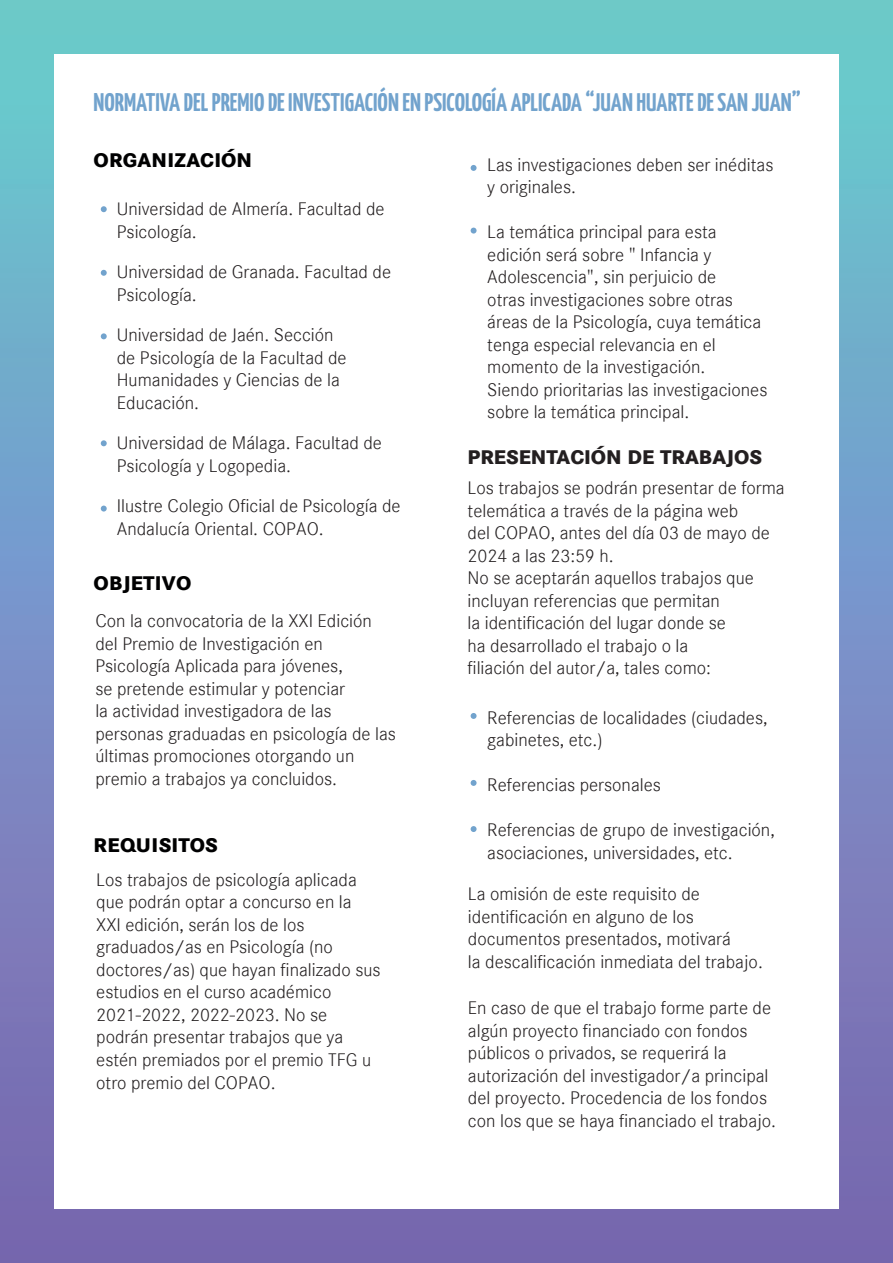
<style>
.page{position:relative;width:893px;height:1263px;background:#fff}
.page>*{position:absolute;margin:0;border:0;box-sizing:border-box;transform-origin:0 0}
.t1{font:700 25.35px "Yanone Kaffeesatz";color:#72a3cd}
.t2{font:800 19.5px "Corporate SBQ";letter-spacing:.01em;color:#000001}
.t3{font:800 19.5px "Corporate SBQ";color:#231f20}
.t4{font:300 18px/22.5px "Corporate SBQ";color:#231f20}
</style>
<div class="page">
<div style="left:0;top:0;width:893px;height:1263px;background:linear-gradient(to bottom,#6ccdd4,#7f60b3)"></div>
<div style="left:54px;top:54px;width:785px;height:1155px;background:#fff"></div>
<svg style="left:101px;top:206px;width:6px;height:6px"></svg>
<svg style="left:101px;top:270px;width:6px;height:6px"></svg>
<svg style="left:101px;top:333px;width:6px;height:6px"></svg>
<svg style="left:101px;top:440px;width:6px;height:6px"></svg>
<svg style="left:101px;top:506px;width:6px;height:5px"></svg>
<svg style="left:471px;top:713px;width:6px;height:6px"></svg>
<svg style="left:471px;top:780px;width:6px;height:6px"></svg>
<svg style="left:471px;top:826px;width:6px;height:6px"></svg>
<svg style="left:471px;top:228px;width:6px;height:6px"></svg>
<svg style="left:471px;top:165px;width:6px;height:6px"></svg>
<h1 class="t1" style="left:94px;top:84px;width:709px">NORMATIVA DEL PREMIO DE INVESTIGACIÓN EN PSICOLOGÍA APLICADA “JUAN HUARTE DE SAN JUAN”</h1>
<p class="t2" style="left:94px;top:148px;width:160px">ORGANIZACIÓN</p>
<p class="t4" style="left:117px;top:198px;width:269px">Universidad de Almería. Facultad de<br>Psicología.</p>
<p class="t4" style="left:117px;top:261px;width:276px">Universidad de Granada. Facultad de<br>Psicología.</p>
<p class="t4" style="left:117px;top:324px;width:231px">Universidad de Jaén. Sección de Psicología de la Facultad de<br>Humanidades y Ciencias de la<br>Educación.</p>
<p class="t4" style="left:117px;top:432px;width:267px">Universidad de Málaga. Facultad de<br>Psicología y Logopedia.</p>
<p class="t4" style="left:117px;top:495px;width:285px">Ilustre Colegio Oficial de Psicología de<br>Andalucía Oriental. COPAO.</p>
<p class="t2" style="left:94px;top:570px;width:99px">OBJETIVO</p>
<p class="t4" style="left:95px;top:610px;width:302px">Con la convocatoria de la XXI Edición del Premio de Investigación en Psicología Aplicada para jóvenes,<br>se pretende estimular y potenciar<br>la actividad investigadora de las personas graduadas en psicología de las últimas promociones otorgando un premio a trabajos ya concluidos.</p>
<p class="t2" style="left:94px;top:833px;width:126px">REQUISITOS</p>
<p class="t4" style="left:96px;top:869px;width:286px">Los trabajos de psicología aplicada que podrán optar a concurso en la<br>XXI edición, serán los de los graduados/as en Psicología (no doctores/as) que hayan finalizado sus estudios en el curso académico<br>2021-2022, 2022-2023. No se podrán presentar trabajos que ya estén premiados por el premio TFG u otro premio del COPAO.</p>
<p class="t4" style="left:487px;top:154px;width:288px">Las investigaciones deben ser inéditas y originales.</p>
<p class="t4" style="left:487px;top:221px;width:282px">La temática principal para esta edición será sobre " Infancia y Adolescencia", sin perjuicio de<br>otras investigaciones sobre otras áreas de la Psicología, cuya temática tenga especial relevancia en el momento de la investigación.<br>Siendo prioritarias las investigaciones sobre la temática principal.</p>
<p class="t3" style="left:468px;top:445px;width:296px">PRESENTACIÓN DE TRABAJOS</p>
<p class="t4" style="left:468px;top:477px;width:319px">Los trabajos se podrán presentar de forma telemática a través de la página web<br>del COPAO, antes del día 03 de mayo de 2024 a las 23:59 h.<br>No se aceptarán aquellos trabajos que incluyan referencias que permitan<br>la identificación del lugar donde se<br>ha desarrollado el trabajo o la<br>filiación del autor/a, tales como:</p>
<p class="t4" style="left:487px;top:706px;width:282px">Referencias de localidades (ciudades, gabinetes, etc.)</p>
<p class="t4" style="left:487px;top:774px;width:175px">Referencias personales</p>
<p class="t4" style="left:487px;top:819px;width:289px">Referencias de grupo de investigación, asociaciones, universidades, etc.</p>
<p class="t4" style="left:468px;top:883px;width:296px">La omisión de este requisito de identificación en alguno de los documentos presentados, motivará<br>la descalificación inmediata del trabajo.</p>
<p class="t4" style="left:468px;top:997px;width:310px">En caso de que el trabajo forme parte de algún proyecto financiado con fondos públicos o privados, se requerirá la autorización del investigador/a principal del proyecto. Procedencia de los fondos con los que se haya financiado el trabajo.</p>
</div>
